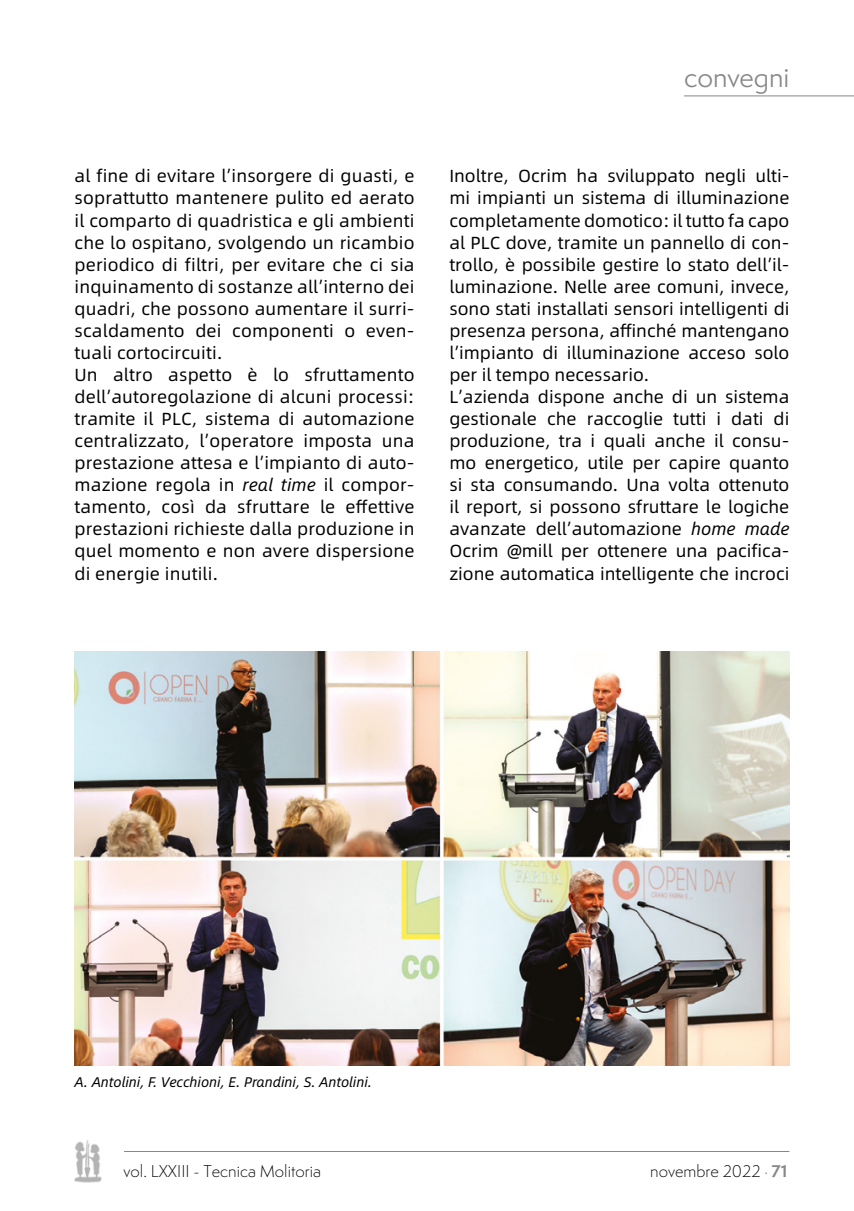
<style>
.page{position:relative;width:854px;height:1211px;background:#fff}
.page>*{position:absolute;margin:0;border:0;box-sizing:border-box;transform-origin:0 0}
.t1{font:26.25px "Semplicita Pro";color:#878787}
.t2{font:17.5px/22.1px "Alibaba Sans";color:#000}
.t3{font:300 15.75px "Semplicita Pro";color:#000}
.t4{font:italic 14px "Alibaba Sans";color:#000}
.s1{font-style:italic}
.s2{font-weight:700;color:#878787}
</style>
<div class="page">
<hr style="left:683px;top:96px;width:170px;height:1px;background:#878787">
<img style="left:74px;top:1140px;width:27px;height:42px">
<hr style="left:124px;top:1150px;width:665px;height:1px;background:#878787">
<img style="left:74px;top:651px;width:715px;height:414px">
<h1 class="t1" style="left:683px;top:59px;width:107px">convegni</h1>
<p class="t2" style="left:74px;top:164px;width:341px">al fine di evitare l’insorgere di guasti, e soprattutto mantenere pulito ed aerato il comparto di quadristica e gli ambienti che lo ospitano, svolgendo un ricambio periodico di filtri, per evitare che ci sia inquinamento di sostanze all’interno dei quadri, che possono aumentare il surri&shy;scaldamento dei componenti o even&shy;tuali cortocircuiti.<br>Un altro aspetto è lo sfruttamento dell’autoregolazione di alcuni processi: tramite il PLC, sistema di automazione centralizzato, l’operatore imposta una prestazione attesa e l’impianto di auto&shy;mazione regola in <span class="s1">real time</span> il compor&shy;tamento, così da sfruttare le effettive prestazioni richieste dalla produzione in quel momento e non avere dispersione di energie inutili.</p>
<p class="t2" style="left:449px;top:164px;width:341px">Inoltre, Ocrim ha sviluppato negli ulti&shy;mi impianti un sistema di illuminazione completamente domotico: il tutto fa capo al PLC dove, tramite un pannello di con&shy;trollo, è possibile gestire lo stato dell’il&shy;luminazione. Nelle aree comuni, invece, sono stati installati sensori intelligenti di presenza persona, affinché mantengano l’impianto di illuminazione acceso solo per il tempo necessario.<br>L’azienda dispone anche di un sistema gestionale che raccoglie tutti i dati di produzione, tra i quali anche il consu&shy;mo energetico, utile per capire quanto si sta consumando. Una volta ottenuto il report, si possono sfruttare le logiche avanzate dell’automazione <span class="s1">home made </span>Ocrim @mill per ottenere una pacifica&shy;zione automatica intelligente che incroci</p>
<p class="t4" style="left:74px;top:1071px;width:299px">A. Antolini, F. Vecchioni, E. Prandini, S. Antolini.</p>
<p class="t3" style="left:123px;top:1160px;width:199px">vol. LXXIII - Tecnica Molitoria</p>
<p class="t3" style="left:650px;top:1160px;width:138px">novembre 2022 <sub>˙</sub> <span class="s2">71</span></p>
</div>
